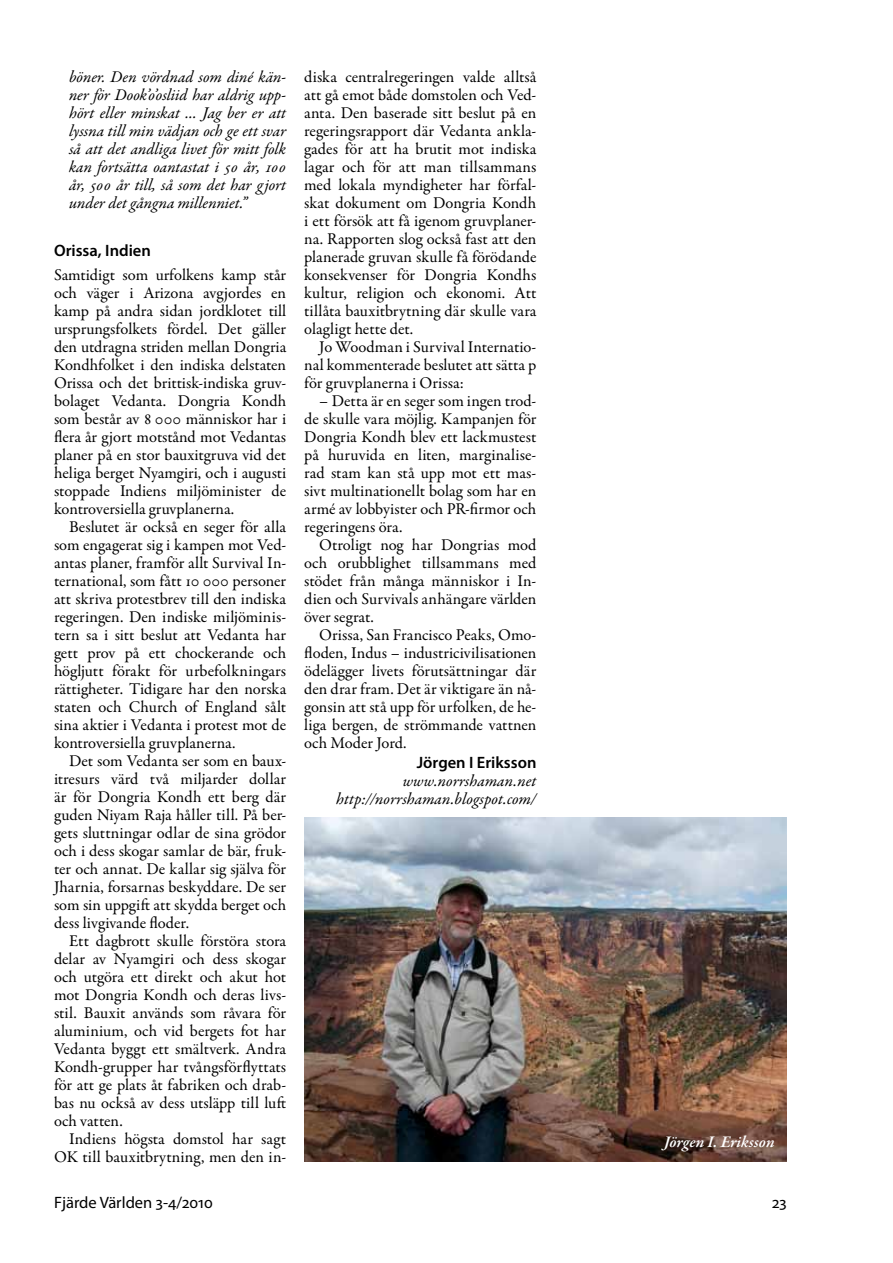
<style>
.page{position:relative;width:893px;height:1263px;background:#fff}
.page>*{position:absolute;margin:0;border:0;box-sizing:border-box;transform-origin:0 0}
.t1{font:16.5px/18px "Garamond Premr Pro";color:#000;text-align:justify}
.t2{font:italic 16.5px/18px "Garamond Premr Pro";color:#000;text-align:justify}
.t3{font:600 16.5px "Myriad Pro";color:#000}
.t4{font:16.5px "Myriad Pro";color:#000}
.t5{font:italic 600 16.5px "Garamond Premr Pro";letter-spacing:-.005em;color:#fff}
</style>
<div class="page">
<img style="left:304px;top:818px;width:483px;height:344px">
<p class="t2" style="left:69px;top:68px;width:219px">böner. Den vördnad som diné kän&shy;ner för Dook’o’osliid har aldrig upp&shy;hört eller minskat … Jag ber er att lyssna till min vädjan och ge ett svar så att det andliga livet för mitt folk kan fortsätta oantastat i 50 år, 100 år, 500 år till, så som det har gjort under det gångna millenniet.”</p>
<p class="t3" style="left:54px;top:240px;width:98px">Orissa, Indien</p>
<p class="t1" style="left:54px;top:266px;width:234px">Samtidigt som urfolkens kamp står och väger i Arizona avgjordes en kamp på andra sidan jordklotet till ursprungsfolkets fördel. Det gäller den utdragna striden mellan Dongria Kondhfolket i den indiska delstaten Orissa och det brittisk-indiska gruv&shy;bolaget Vedanta. Dongria Kondh som består av 8 000 människor har i flera år gjort motstånd mot Vedantas planer på en stor bauxitgruva vid det heliga berget Nyamgiri, och i augusti stoppade Indiens miljöminister de kontroversiella gruvplanerna.</p>
<p class="t1" style="left:54px;top:518px;width:234px;text-indent:15px">Beslutet är också en seger för alla som engagerat sig i kampen mot Ved&shy;antas planer, framför allt Survival In&shy;ternational, som fått 10 000 personer att skriva protestbrev till den indiska regeringen. Den indiske miljöminis&shy;tern sa i sitt beslut att Vedanta har gett prov på ett chockerande och högljutt förakt för urbefolkningars rättigheter. Tidigare har den norska staten och Church of England sålt sina aktier i Vedanta i protest mot de kontroversiella gruvplanerna.</p>
<p class="t1" style="left:54px;top:752px;width:234px;text-indent:15px">Det som Vedanta ser som en baux&shy;itresurs värd två miljarder dollar är för Dongria Kondh ett berg där guden Niyam Raja håller till. På ber&shy;gets sluttningar odlar de sina grödor och i dess skogar samlar de bär, fruk&shy;ter och annat. De kallar sig själva för Jharnia, forsarnas beskyddare. De ser som sin uppgift att skydda berget och dess livgivande floder.</p>
<p class="t1" style="left:54px;top:932px;width:234px;text-indent:15px">Ett dagbrott skulle förstöra stora delar av Nyamgiri och dess skogar och utgöra ett direkt och akut hot mot Dongria Kondh och deras livs&shy;stil. Bauxit används som råvara för aluminium, och vid bergets fot har Vedanta byggt ett smältverk. Andra Kondh-grupper har tvångsförflyttats för att ge plats åt fabriken och drab&shy;bas nu också av dess utsläpp till luft och vatten.</p>
<p class="t1" style="left:54px;top:1130px;width:234px;text-align:right">Indiens högsta domstol har sagt<br>OK till bauxitbrytning, men den in-</p>
<p class="t1" style="left:304px;top:68px;width:234px">diska centralregeringen valde alltså att gå emot både domstolen och Ved&shy;anta. Den baserade sitt beslut på en regeringsrapport där Vedanta ankla&shy;gades för att ha brutit mot indiska lagar och för att man tillsammans med lokala myndigheter har förfal&shy;skat dokument om Dongria Kondh i ett försök att få igenom gruvplaner&shy;na. Rapporten slog också fast att den planerade gruvan skulle få förödande konsekvenser för Dongria Kondhs kultur, religion och ekonomi. Att tillåta bauxitbrytning där skulle vara olagligt hette det.</p>
<p class="t1" style="left:304px;top:338px;width:234px;text-indent:15px">Jo Woodman i Survival Internatio&shy;nal kommenterade beslutet att sätta p för gruvplanerna i Orissa:</p>
<p class="t1" style="left:304px;top:392px;width:234px;text-indent:15px">– Detta är en seger som ingen trod&shy;de skulle vara möjlig. Kampanjen för Dongria Kondh blev ett lackmustest på huruvida en liten, marginalise&shy;rad stam kan stå upp mot ett mas&shy;sivt multinationellt bolag som har en armé av lobbyister och PR-firmor och regeringens öra.</p>
<p class="t1" style="left:304px;top:536px;width:234px;text-indent:15px">Otroligt nog har Dongrias mod och orubblighet tillsammans med stödet från många människor i In&shy;dien och Survivals anhängare världen över segrat.</p>
<p class="t1" style="left:304px;top:626px;width:234px;text-indent:15px">Orissa, San Francisco Peaks, Omo&shy;floden, Indus – industricivilisationen ödelägger livets förutsättningar där den drar fram. Det är viktigare än nå&shy;gonsin att stå upp för urfolken, de he&shy;liga bergen, de strömmande vattnen och Moder Jord.</p>
<p class="t3" style="left:417px;top:752px;width:121px">Jörgen I Eriksson</p>
<p class="t2" style="left:336px;top:772px;width:202px;text-align:right">www.norrshaman.net http://norrshaman.blogspot.com/</p>
<p class="t5" style="left:664px;top:1131px;width:112px">Jörgen I. Eriksson</p>
<p class="t4" style="left:54px;top:1192px;width:160px">Fjärde Världen 3-4/2010</p>
<p class="t4" style="left:772px;top:1192px;width:16px">23</p>
</div>
